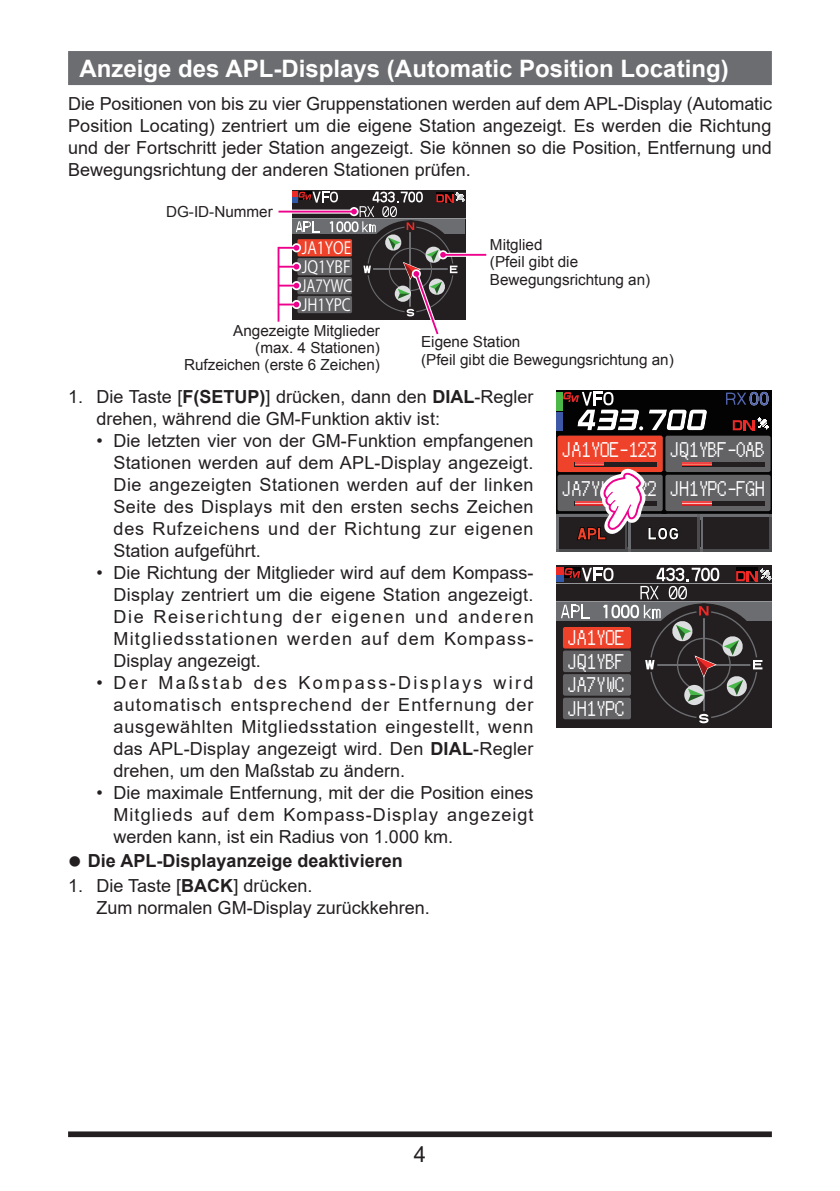
<style>
.page{position:relative;width:840px;height:1191px;background:#fff}
.page>*{position:absolute;margin:0;border:0;box-sizing:border-box;transform-origin:0 0}
.t1{font:700 24px "Arial";color:#fff}
.t2{font:22px "Arial";color:#231f20}
.t3{font:20.8px/39px "JF Dot K14 2004 Regular";color:#fff;scale:.91 1}
.t4{font:18px/22px "Arial";color:#231f20;text-align:justify}
.t5{font:700 18px "Arial";color:#231f20}
.t6{font:16.6px "JF Dot K14 2004 Regular";color:#fff;scale:.86 1}
.t7{font:16.6px "JF Dot K14 2004 Regular";color:#fff;scale:.87 1}
.t8{font:16.6px "JF Dot K14 2004 Regular";color:#fff;scale:.82 1}
.t9{font:15.2px/17.2px "Arial";color:#231f20}
.s1{font-weight:700}
</style>
<div class="page">
<div style="left:68px;top:1131px;width:703px;height:6px;background:#231f20"></div>
<div style="left:68px;top:51px;width:703px;height:34px;background:#6c6d70"></div>
<svg style="left:292px;top:234px;width:59px;height:86px"></svg>
<svg style="left:292px;top:220px;width:59px;height:14px"></svg>
<div style="left:292px;top:190px;width:173px;height:29px;background:#231f20"></div>
<hr style="left:292px;top:219px;width:173px;height:1px;background:#939598">
<svg style="left:295px;top:221px;width:24px;height:11px"></svg>
<hr style="left:292px;top:204px;width:173px;height:1px;background:#939598">
<div style="left:297px;top:239px;width:55px;height:17px;background:#ef422a;border-radius:2px"></div>
<div style="left:297px;top:258px;width:55px;height:17px;background:#636366;border-radius:2px"></div>
<div style="left:297px;top:277px;width:55px;height:17px;background:#636366;border-radius:2px"></div>
<div style="left:297px;top:296px;width:55px;height:17px;background:#636366;border-radius:2px"></div>
<div style="left:344px;top:221px;width:7px;height:11px;border:2px solid #fff;border-radius:50%"></div>
<div style="left:336px;top:221px;width:7px;height:11px;border:2px solid #fff;border-radius:50%"></div>
<svg style="left:329px;top:221px;width:4px;height:11px"></svg>
<svg style="left:292px;top:191px;width:46px;height:12px"></svg>
<svg style="left:292px;top:243px;width:9px;height:9px"></svg>
<svg style="left:278px;top:245px;width:21px;height:6px"></svg>
<svg style="left:278px;top:210px;width:71px;height:4px"></svg>
<hr style="left:278px;top:211px;width:76px;height:1px;background:#ed028c">
<svg style="left:465px;top:253px;width:21px;height:4px"></svg>
<hr style="left:443px;top:254px;width:43px;height:2px;background:#ed028c">
<svg style="left:351px;top:192px;width:114px;height:143px"></svg>
<svg style="left:292px;top:300px;width:9px;height:9px"></svg>
<svg style="left:279px;top:302px;width:20px;height:5px"></svg>
<svg style="left:292px;top:281px;width:9px;height:9px"></svg>
<svg style="left:279px;top:283px;width:20px;height:5px"></svg>
<svg style="left:292px;top:262px;width:9px;height:9px"></svg>
<svg style="left:279px;top:264px;width:20px;height:5px"></svg>
<hr style="left:277px;top:247px;width:2px;height:75px;background:#ed028c">
<div style="left:556px;top:390px;width:215px;height:161px;background:#030303"></div>
<div style="left:665px;top:436px;width:105px;height:36px;background:#636366;border-radius:2px"></div>
<hr style="left:681px;top:462px;width:83px;height:4px;background:#231f20">
<svg style="left:682px;top:462px;width:28px;height:4px"></svg>
<div style="left:665px;top:475px;width:105px;height:36px;background:#636366;border-radius:2px"></div>
<div style="left:681px;top:501px;width:83px;height:5px;background:#231f20"></div>
<svg style="left:682px;top:501px;width:28px;height:4px"></svg>
<svg style="left:732px;top:417px;width:37px;height:13px"></svg>
<svg style="left:726px;top:392px;width:42px;height:13px"></svg>
<div style="left:628px;top:514px;width:71px;height:37px;background:#231f20"></div>
<hr style="left:628px;top:514px;width:71px;height:2px;background:#6c6d70">
<hr style="left:628px;top:549px;width:71px;height:2px;background:#4b4c4d">
<div style="left:700px;top:514px;width:71px;height:37px;background:#231f20"></div>
<hr style="left:700px;top:514px;width:71px;height:2px;background:#6c6d70">
<hr style="left:700px;top:549px;width:71px;height:2px;background:#4b4c4d">
<hr style="left:769px;top:514px;width:2px;height:37px;background:#4b4c4d">
<svg style="left:697px;top:514px;width:5px;height:37px"></svg>
<svg style="left:556px;top:392px;width:151px;height:38px"></svg>
<svg style="left:556px;top:436px;width:122px;height:115px"></svg>
<div style="left:556px;top:565px;width:215px;height:162px;background:#231f20"></div>
<div style="left:556px;top:601px;width:215px;height:20px;background:#6c6d70"></div>
<hr style="left:556px;top:601px;width:215px;height:1px;background:#939598">
<svg style="left:561px;top:605px;width:28px;height:13px"></svg>
<hr style="left:556px;top:583px;width:215px;height:1px;background:#939598">
<div style="left:562px;top:627px;width:68px;height:21px;background:#ef422a;border-radius:2px"></div>
<div style="left:562px;top:650px;width:68px;height:22px;background:#636366;border-radius:2px"></div>
<div style="left:562px;top:674px;width:68px;height:21px;background:#636366;border-radius:2px"></div>
<div style="left:562px;top:697px;width:68px;height:22px;background:#636366;border-radius:2px"></div>
<div style="left:696px;top:603px;width:14px;height:15px;background:#231f20;border-radius:50%"></div>
<svg style="left:643px;top:605px;width:119px;height:118px"></svg>
<div style="left:620px;top:605px;width:9px;height:13px;border:2px solid #fff;border-radius:50%"></div>
<div style="left:611px;top:605px;width:9px;height:13px;border:2px solid #fff;border-radius:50%"></div>
<svg style="left:603px;top:605px;width:4px;height:13px"></svg>
<div style="left:630px;top:605px;width:8px;height:13px;border:2px solid #fff;border-radius:50%"></div>
<div style="left:556px;top:574px;width:7px;height:8px;background:#3159a7"></div>
<div style="left:556px;top:567px;width:7px;height:7px;background:#ee2a29"></div>
<svg style="left:700px;top:568px;width:9px;height:13px"></svg>
<div style="left:700px;top:568px;width:9px;height:13px;border:2px solid #fff;border-radius:50%"></div>
<svg style="left:710px;top:568px;width:9px;height:13px"></svg>
<div style="left:710px;top:568px;width:9px;height:13px;border:2px solid #fff;border-radius:50%"></div>
<svg style="left:564px;top:568px;width:49px;height:13px"></svg>
<svg style="left:640px;top:568px;width:60px;height:31px"></svg>
<svg style="left:736px;top:568px;width:35px;height:13px"></svg>
<h1 class="t1" style="left:79px;top:52px;width:650px">Anzeige des APL-Displays (Automatic Position Locating)</h1>
<p class="t4" style="left:68px;top:93px;width:705px">Die Positionen von bis zu vier Gruppenstationen werden auf dem APL-Display (Automatic Position Locating) zentriert um die eigene Station angezeigt. Es werden die Richtung und der Fortschritt jeder Station angezeigt. Sie können so die Position, Entfernung und Bewegungsrichtung der anderen Stationen prüfen.</p>
<p class="t9" style="left:166px;top:203px;width:108px">DG-ID-Nummer</p>
<p class="t9" style="left:489px;top:236px;width:162px">Mitglied<br>(Pfeil gibt die<br>Bewegungsrichtung an)</p>
<p class="t6" style="left:301px;top:238px;width:59px">JA1YOE</p>
<p class="t8" style="left:301px;top:276px;width:63px">JA7YWC</p>
<p class="t9" style="left:184px;top:322px;width:197px;text-align:right">Angezeigte Mitglieder<br>(max. 4 Stationen)<br>Rufzeichen (erste 6 Zeichen)</p>
<p class="t7" style="left:301px;top:257px;width:57px">JQ1YBF</p>
<p class="t6" style="left:301px;top:295px;width:59px">JH1YPC</p>
<p class="t9" style="left:421px;top:334px;width:254px">Eigene Station<br>(Pfeil gibt die Bewegungsrichtung an)</p>
<p class="t4" style="left:96px;top:385px;width:438px;text-indent:-28px">1. Die Taste [<span class="s1">F(SETUP)</span>] drücken, dann den <span class="s1">DIAL</span>-Regler drehen, während die GM-Funktion aktiv ist:</p>
<p class="t4" style="left:113px;top:429px;width:421px;text-indent:-17px">• Die letzten vier von der GM-Funktion empfangenen Stationen werden auf dem APL-Display angezeigt.<br>Die angezeigten Stationen werden auf der linken Seite des Displays mit den ersten sechs Zeichen des Rufzeichens und der Richtung zur eigenen Station aufgeführt.</p>
<p class="t4" style="left:113px;top:561px;width:421px;text-indent:-17px">• Die Richtung der Mitglieder wird auf dem Kompass-Display zentriert um die eigene Station angezeigt.<br>Die Reiserichtung der eigenen und anderen Mitgliedsstationen werden auf dem Kompass-Display angezeigt.</p>
<p class="t4" style="left:113px;top:671px;width:421px;text-indent:-17px">• Der Maßstab des Kompass-Displays wird automatisch entsprechend der Entfernung der ausgewählten Mitgliedsstation eingestellt, wenn das APL-Display angezeigt wird. Den <span class="s1">DIAL</span>-Regler drehen, um den Maßstab zu ändern.</p>
<p class="t4" style="left:113px;top:781px;width:421px;text-indent:-17px">• Die maximale Entfernung, mit der die Position eines Mitglieds auf dem Kompass-Display angezeigt werden kann, ist ein Radius von 1.000 km.</p>
<p class="t3" style="left:562px;top:429px;width:105px">JA1YOE-123<br>JA7YWC-022</p>
<p class="t3" style="left:670px;top:429px;width:105px">JQ1YBF-0AB<br>JH1YPC-FGH</p>
<p class="t3" style="left:568px;top:618px;width:64px">JA1YOE</p>
<p class="t3" style="left:568px;top:665px;width:64px">JA7YWC</p>
<p class="t3" style="left:568px;top:642px;width:64px">JQ1YBF</p>
<p class="t3" style="left:568px;top:689px;width:64px">JH1YPC</p>
<p class="t5" style="left:88px;top:848px;width:316px">Die APL-Displayanzeige deaktivieren</p>
<p class="t4" style="left:96px;top:874px;width:335px;text-indent:-28px">1. Die Taste [<span class="s1">BACK</span>] drücken.<br>Zum normalen GM-Display zurückkehren.</p>
<p class="t2" style="left:413px;top:1139px;width:14px">4</p>
</div>
